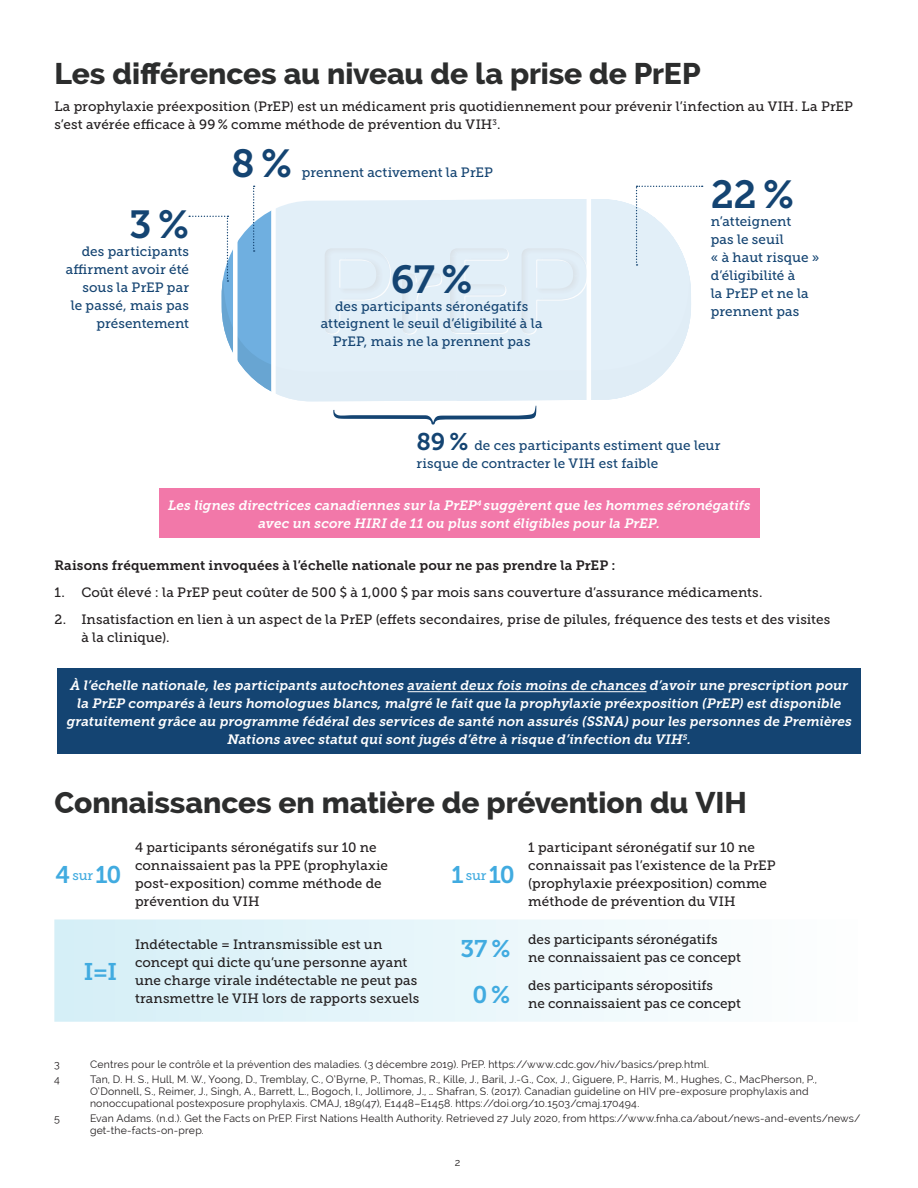
<style>
.page{position:relative;width:918px;height:1188px;background:#fff}
.page>*{position:absolute;margin:0;border:0;box-sizing:border-box;transform-origin:0 0}
.t1{font:39px "Museo Slab 700";color:#144472}
.t2{font:800 30px "Raleway";letter-spacing:-.005em;color:#2c2d2d}
.t3{font:24px "Museo Slab 700";color:#41abe0}
.t4{font:13.5px/18px "Museo Slab 500";letter-spacing:.005em;color:#231f20}
.t5{font:italic 13.5px/18px "Museo Slab 700";color:#fff;text-align:center}
.t6{font:13.5px/18px "Museo Slab 500";letter-spacing:.005em;color:#144472}
.t7{font:13.5px "Museo Slab 700";letter-spacing:.005em;color:#231f20}
.t8{font:10.5px/12px "Raleway";letter-spacing:.02em;color:#231f20}
.s1{font-family:"Museo Slab 700";font-size:24px}
.s2{font-family:"Museo Slab 500";font-size:13.5px}
</style>
<div class="page">
<div style="left:159px;top:488px;width:601px;height:50px;background:#f278a9"></div>
<div style="left:58px;top:668px;width:803px;height:86px;background:#144472"></div>
<hr style="left:408px;top:691px;width:238px;height:1px;background:#fff">
<svg style="left:54px;top:919px;width:636px;height:103px"></svg>
<svg style="left:189px;top:186px;width:514px;height:239px"></svg>
<h2 class="t2" style="left:54px;top:57px;width:648px">Les différences au niveau de la prise de PrEP</h2>
<p class="t4" style="left:54px;top:98px;width:800px">La prophylaxie préexposition (PrEP) est un médicament pris quotidiennement pour prévenir l’infection au VIH. La PrEP s’est avérée efficace à 99 % comme méthode de prévention du VIH<sup>3</sup>.</p>
<h1 class="t1" style="left:129px;top:202px;width:61px">3%</h1>
<p class="t6" style="left:66px;top:242px;width:125px;text-align:right">des participants affirment avoir été sous la PrEP par<br>le passé, mais pas présentement</p>
<h1 class="t1" style="left:231px;top:141px;width:62px">8%</h1>
<p class="t6" style="left:302px;top:163px;width:193px">prennent activement la PrEP</p>
<h1 class="t1" style="left:391px;top:257px;width:83px">67%</h1>
<p class="t6" style="left:321px;top:297px;width:223px;text-align:center">des participants séronégatifs atteignent le seuil d’éligibilité à la<br>PrEP, mais ne la prennent pas</p>
<h1 class="t1" style="left:711px;top:172px;width:85px">22%</h1>
<p class="t6" style="left:711px;top:212px;width:110px">n’atteignent<br>pas le seuil<br>« à haut risque » d’éligibilité à<br>la PrEP et ne la prennent pas</p>
<p class="t6" style="left:417px;top:437px;width:305px"><span class="s1">89 %</span> de ces participants estiment que leur risque de contracter le VIH est faible</p>
<p class="t5" style="left:168px;top:497px;width:584px">Les lignes directrices canadiennes sur la PrEP<sup>4</sup> suggèrent que les hommes séronégatifs avec un score HIRI de 11 ou plus sont éligibles pour la PrEP.</p>
<p class="t7" style="left:54px;top:558px;width:563px">Raisons fréquemment invoquées à l’échelle nationale pour ne pas prendre la PrEP :</p>
<p class="t4" style="left:54px;top:584px;width:710px">1. Coût élevé : la PrEP peut coûter de 500 $ à 1,000 $ par mois sans couverture d’assurance médicaments.</p>
<p class="t4" style="left:81px;top:611px;width:750px;text-indent:-27px">2. Insatisfaction en lien à un aspect de la PrEP (effets secondaires, prise de pilules, fréquence des tests et des visites à la clinique).</p>
<p class="t5" style="left:67px;top:677px;width:787px">À l’échelle nationale, les participants autochtones avaient deux fois moins de chances d’avoir une prescription pour la PrEP comparés à leurs homologues blancs, malgré le fait que la prophylaxie préexposition (PrEP) est disponible gratuitement grâce au programme fédéral des services de santé non assurés (SSNA) pour les personnes de Premières Nations avec statut qui sont jugés d’être à risque d’infection du VIH<sup>5</sup>.</p>
<h2 class="t2" style="left:54px;top:786px;width:694px">Connaissances en matière de prévention du VIH</h2>
<h3 class="t3" style="left:56px;top:861px;width:67px">4 <span class="s2">sur</span> 10</h3>
<h3 class="t3" style="left:84px;top:958px;width:35px">I=I</h3>
<p class="t4" style="left:135px;top:838px;width:254px">4 participants séronégatifs sur 10 ne connaissaient pas la PPE (prophylaxie post-exposition) comme méthode de prévention du VIH</p>
<h3 class="t3" style="left:452px;top:861px;width:65px">1 <span class="s2">sur</span> 10</h3>
<p class="t4" style="left:528px;top:838px;width:249px">1 participant séronégatif sur 10 ne connaissait pas l’existence de la PrEP (prophylaxie préexposition) comme méthode de prévention du VIH</p>
<p class="t4" style="left:135px;top:935px;width:286px">Indétectable = Intransmissible est un concept qui dicte qu’une personne ayant une charge virale indétectable ne peut pas transmettre le VIH lors de rapports sexuels</p>
<h3 class="t3" style="left:460px;top:935px;width:51px">37%</h3>
<p class="t4" style="left:528px;top:930px;width:214px">des participants séronégatifs<br>ne connaissaient pas ce concept</p>
<h3 class="t3" style="left:472px;top:981px;width:39px">0%</h3>
<p class="t4" style="left:528px;top:977px;width:214px">des participants séropositifs<br>ne connaissaient pas ce concept</p>
<p class="t8" style="left:54px;top:1058px;width:7px">3</p>
<p class="t8" style="left:90px;top:1058px;width:621px">Centres pour le contrôle et la prévention des maladies. (3 décembre 2019). PrEP. https://www.cdc.gov/hiv/basics/prep.html.</p>
<p class="t8" style="left:54px;top:1073px;width:7px">4</p>
<p class="t8" style="left:90px;top:1073px;width:729px">Tan, D. H. S., Hull, M. W., Yoong, D., Tremblay, C., O’Byrne, P., Thomas, R., Kille, J., Baril, J.-G., Cox, J., Giguere, P., Harris, M., Hughes, C., MacPherson, P.,<br>O’Donnell, S., Reimer, J., Singh, A., Barrett, L., Bogoch, I., Jollimore, J., … Shafran, S. (2017). Canadian guideline on HIV pre-exposure prophylaxis and nonoccupational postexposure prophylaxis. CMAJ, 189(47), E1448–E1458. https://doi.org/10.1503/cmaj.170494.</p>
<p class="t8" style="left:54px;top:1112px;width:7px">5</p>
<p class="t8" style="left:90px;top:1112px;width:772px">Evan Adams. (n.d.). Get the Facts on PrEP. First Nations Health Authority. Retrieved 27 July 2020, from https://www.fnha.ca/about/news-and-events/news/ get-the-facts-on-prep.</p>
<p class="t8" style="left:455px;top:1157px;width:7px">2</p>
</div>
